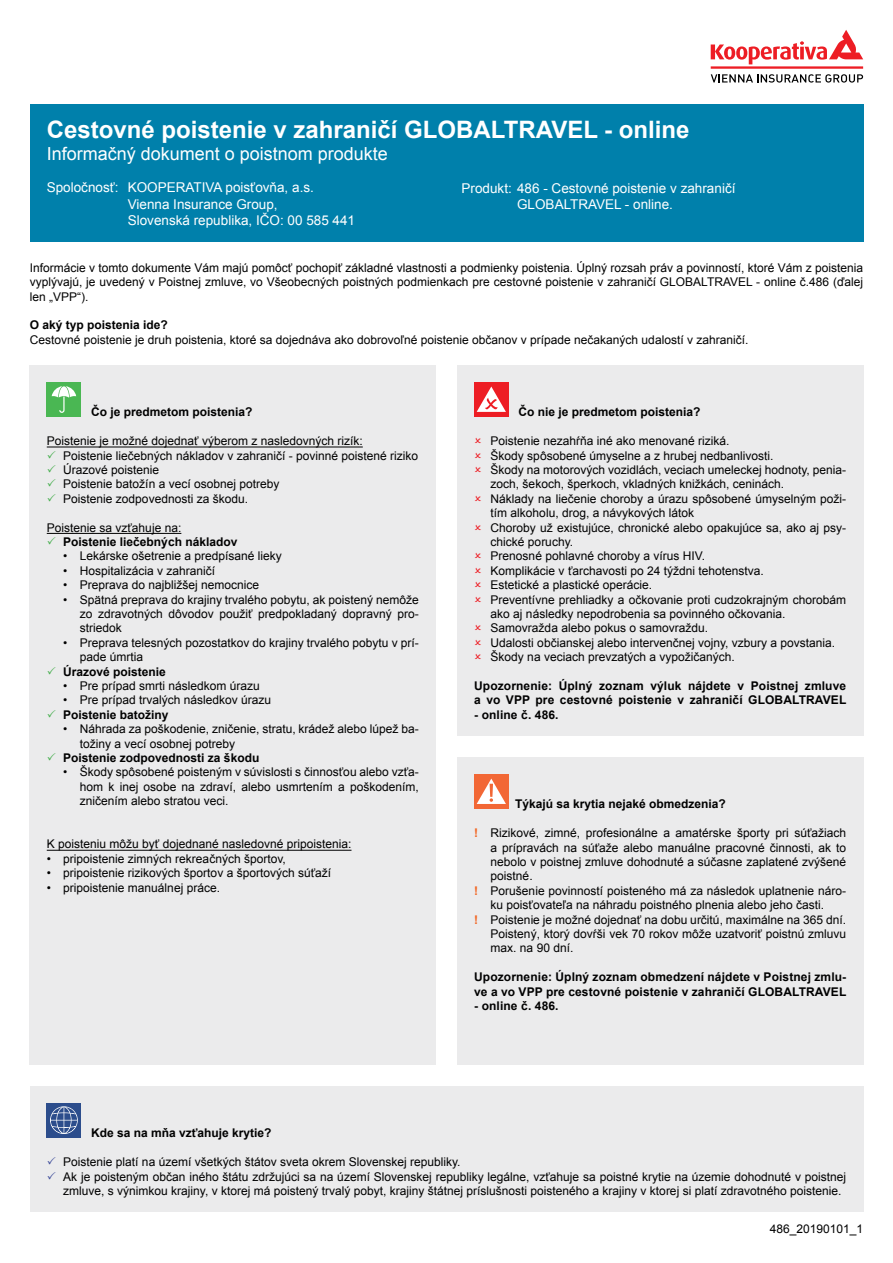
<style>
.page{position:relative;width:893px;height:1263px;background:#fff}
.page>*{position:absolute;margin:0;border:0;box-sizing:border-box;transform-origin:0 0}
.t1{font:700 24px "Arial";color:#fff}
.t2{font:18px "Arial";color:#fff}
.t3{font:13.5px/16.2px "Arial";color:#fff}
.t4{font:12px/14.4px "Arial";color:#000}
.t5{font:700 12px/14.4px "Arial";color:#000}
.s1{font-weight:700;color:#f26522}
</style>
<div class="page">
<div style="left:30px;top:104px;width:833px;height:138px;background:#0080ab"></div>
<svg style="left:711px;top:30px;width:152px;height:34px"></svg>
<hr style="left:711px;top:66px;width:152px;height:3px;background:#ed1d24">
<svg style="left:711px;top:74px;width:152px;height:9px"></svg>
<div style="left:30px;top:365px;width:406px;height:700px;background:#ebebec"></div>
<hr style="left:47px;top:447px;width:316px;height:1px;background:#000">
<hr style="left:47px;top:533px;width:134px;height:1px;background:#000">
<hr style="left:47px;top:850px;width:304px;height:1px;background:#000">
<div style="left:47px;top:382px;width:34px;height:34px;background:#4ab753"></div>
<svg style="left:52px;top:386px;width:24px;height:27px"></svg>
<div style="left:457px;top:365px;width:406px;height:371px;background:#ebebec"></div>
<div style="left:474px;top:382px;width:34px;height:34px;background:#ed1d24"></div>
<svg style="left:477px;top:386px;width:29px;height:26px"></svg>
<div style="left:457px;top:757px;width:406px;height:308px;background:#ebebec"></div>
<div style="left:474px;top:774px;width:34px;height:34px;background:#f26735"></div>
<svg style="left:477px;top:779px;width:29px;height:25px"></svg>
<div style="left:30px;top:1086px;width:833px;height:126px;background:#ebebec"></div>
<div style="left:47px;top:1103px;width:34px;height:34px;background:#2c4d8c"></div>
<svg style="left:50px;top:1106px;width:28px;height:28px"></svg>
<h1 class="t1" style="left:47px;top:114px;width:644px">Cestovné poistenie v zahraničí GLOBALTRAVEL - online</h1>
<h2 class="t2" style="left:47px;top:142px;width:343px">Informačný dokument o poistnom produkte</h2>
<p class="t3" style="left:128px;top:180px;width:229px;text-indent:-81px">Spoločnosť: KOOPERATIVA poisťovňa, a.s.<br>Vienna Insurance Group,<br>Slovenská republika, IČO: 00 585 441</p>
<p class="t4" style="left:30px;top:260px;width:835px;text-align:justify">Informácie v tomto dokumente Vám majú pomôcť pochopiť základné vlastnosti a podmienky poistenia. Úplný rozsah práv a povinností, ktoré Vám z poistenia vyplývajú, je uvedený v Poistnej zmluve, vo Všeobecných poistných podmienkach pre cestovné poistenie v zahraničí GLOBALTRAVEL - online č.486 (ďalej len „VPP“).</p>
<p class="t5" style="left:30px;top:318px;width:140px">O aký typ poistenia ide?</p>
<p class="t4" style="left:30px;top:332px;width:720px">Cestovné poistenie je druh poistenia, ktoré sa dojednáva ako dobrovoľné poistenie občanov v prípade nečakaných udalostí v zahraničí.</p>
<p class="t3" style="left:462px;top:180px;width:275px;text-align:center">Produkt: 486 - Cestovné poistenie v zahraničí<br>GLOBALTRAVEL - online.</p>
<p class="t5" style="left:91px;top:405px;width:163px">Čo je predmetom poistenia?</p>
<p class="t4" style="left:63px;top:434px;width:356px;text-indent:-17px">Poistenie je možné dojednať výberom z nasledovných rizík:<br>Poistenie liečebných nákladov v zahraničí - povinné poistené riziko Úrazové poistenie<br>Poistenie batožín a vecí osobnej potreby<br>Poistenie zodpovednosti za škodu.</p>
<p class="t4" style="left:47px;top:520px;width:136px">Poistenie sa vzťahuje na:</p>
<p class="t5" style="left:63px;top:535px;width:176px">Poistenie liečebných nákladov</p>
<p class="t4" style="left:63px;top:549px;width:220px">• Lekárske ošetrenie a predpísané lieky</p>
<p class="t4" style="left:63px;top:563px;width:153px">• Hospitalizácia v zahraničí</p>
<p class="t4" style="left:63px;top:578px;width:197px">• Preprava do najbližšej nemocnice</p>
<p class="t4" style="left:80px;top:592px;width:341px;text-align:justify;text-indent:-16px">• Spätná preprava do krajiny trvalého pobytu, ak poistený nemôže zo zdravotných dôvodov použiť predpokladaný dopravný pro&shy;striedok</p>
<p class="t4" style="left:80px;top:635px;width:341px;text-indent:-16px">• Preprava telesných pozostatkov do krajiny trvalého pobytu v prí&shy;pade úmrtia</p>
<p class="t5" style="left:63px;top:664px;width:104px">Úrazové poistenie</p>
<p class="t4" style="left:63px;top:679px;width:198px">• Pre prípad smrti následkom úrazu</p>
<p class="t4" style="left:63px;top:693px;width:209px">• Pre prípad trvalých následkov úrazu</p>
<p class="t5" style="left:63px;top:708px;width:107px">Poistenie batožiny</p>
<p class="t4" style="left:80px;top:722px;width:341px;text-indent:-16px">• Náhrada za poškodenie, zničenie, stratu, krádež alebo lúpež ba&shy;tožiny a vecí osobnej potreby</p>
<p class="t5" style="left:63px;top:751px;width:198px">Poistenie zodpovednosti za škodu</p>
<p class="t4" style="left:80px;top:765px;width:341px;text-align:justify;text-indent:-16px">• Škody spôsobené poisteným v súvislosti s činnosťou alebo vzťa&shy;hom k inej osobe na zdraví, alebo usmrtením a poškodením, zničením alebo stratou veci.</p>
<p class="t4" style="left:47px;top:837px;width:306px">K poisteniu môžu byť dojednané nasledovné pripoistenia:</p>
<p class="t4" style="left:47px;top:851px;width:241px">• pripoistenie zimných rekreačných športov,</p>
<p class="t4" style="left:47px;top:866px;width:286px">• pripoistenie rizikových športov a športových súťaží</p>
<p class="t4" style="left:47px;top:880px;width:175px">• pripoistenie manuálnej práce.</p>
<p class="t5" style="left:518px;top:405px;width:184px">Čo nie je predmetom poistenia?</p>
<p class="t4" style="left:491px;top:434px;width:357px">Poistenie nezahŕňa iné ako menované riziká.<br>Škody spôsobené úmyselne a z hrubej nedbanlivosti.<br>Škody na motorových vozidlách, veciach umeleckej hodnoty, penia&shy;zoch, šekoch, šperkoch, vkladných knižkách, ceninách.<br>Náklady na liečenie choroby a úrazu spôsobené úmyselným poži&shy;tím alkoholu, drog, a návykových látok<br>Choroby už existujúce, chronické alebo opakujúce sa, ako aj psy&shy;chické poruchy.<br>Prenosné pohlavné choroby a vírus HIV.<br>Komplikácie v ťarchavosti po 24 týždni tehotenstva.<br>Estetické a plastické operácie.<br>Preventívne prehliadky a očkovanie proti cudzokrajným chorobám ako aj následky nepodrobenia sa povinného očkovania.<br>Samovražda alebo pokus o samovraždu.<br>Udalosti občianskej alebo intervenčnej vojny, vzbury a povstania.<br>Škody na veciach prevzatých a vypožičaných.</p>
<p class="t5" style="left:474px;top:679px;width:374px">Upozornenie: Úplný zoznam výluk nájdete v Poistnej zmluve a vo VPP pre cestovné poistenie v zahraničí GLOBALTRAVEL</p>
<p class="t5" style="left:474px;top:708px;width:86px">- online č. 486.</p>
<p class="t5" style="left:515px;top:797px;width:212px">Týkajú sa krytia nejaké obmedzenia?</p>
<p class="t4" style="left:474px;top:826px;width:374px"><span class="s1">!</span> Rizikové, zimné, profesionálne a amatérske športy pri súťažiach</p>
<p class="t4" style="left:491px;top:840px;width:357px">a prípravách na súťaže alebo manuálne pracovné činnosti, ak to</p>
<p class="t4" style="left:491px;top:855px;width:357px">nebolo v poistnej zmluve dohodnuté a súčasne zaplatené zvýšené</p>
<p class="t4" style="left:491px;top:869px;width:44px">poistné.</p>
<p class="t4" style="left:474px;top:883px;width:374px"><span class="s1">!</span> Porušenie povinností poisteného má za následok uplatnenie náro-</p>
<p class="t4" style="left:491px;top:898px;width:335px">ku poisťovateľa na náhradu poistného plnenia alebo jeho časti.</p>
<p class="t4" style="left:474px;top:912px;width:374px"><span class="s1">!</span> Poistenie je možné dojednať na dobu určitú, maximálne na 365 dní.</p>
<p class="t4" style="left:491px;top:927px;width:357px">Poistený, ktorý dovŕši vek 70 rokov môže uzatvoriť poistnú zmluvu</p>
<p class="t4" style="left:491px;top:941px;width:84px">max. na 90 dní.</p>
<p class="t5" style="left:474px;top:970px;width:374px">Upozornenie: Úplný zoznam obmedzení nájdete v Poistnej zmlu&shy;ve a vo VPP pre cestovné poistenie v zahraničí GLOBALTRAVEL</p>
<p class="t5" style="left:474px;top:999px;width:86px">- online č. 486.</p>
<p class="t5" style="left:91px;top:1126px;width:182px">Kde sa na mňa vzťahuje krytie?</p>
<p class="t4" style="left:63px;top:1155px;width:784px">Poistenie platí na území všetkých štátov sveta okrem Slovenskej republiky.<br>Ak je poisteným občan iného štátu zdržujúci sa na území Slovenskej republiky legálne, vzťahuje sa poistné krytie na územie dohodnuté v poistnej zmluve, s výnimkou krajiny, v ktorej má poistený trvalý pobyt, krajiny štátnej príslušnosti poisteného a krajiny v ktorej si platí zdravotného poistenie.</p>
<p class="t4" style="left:770px;top:1222px;width:95px">486_20190101_1</p>
</div>
